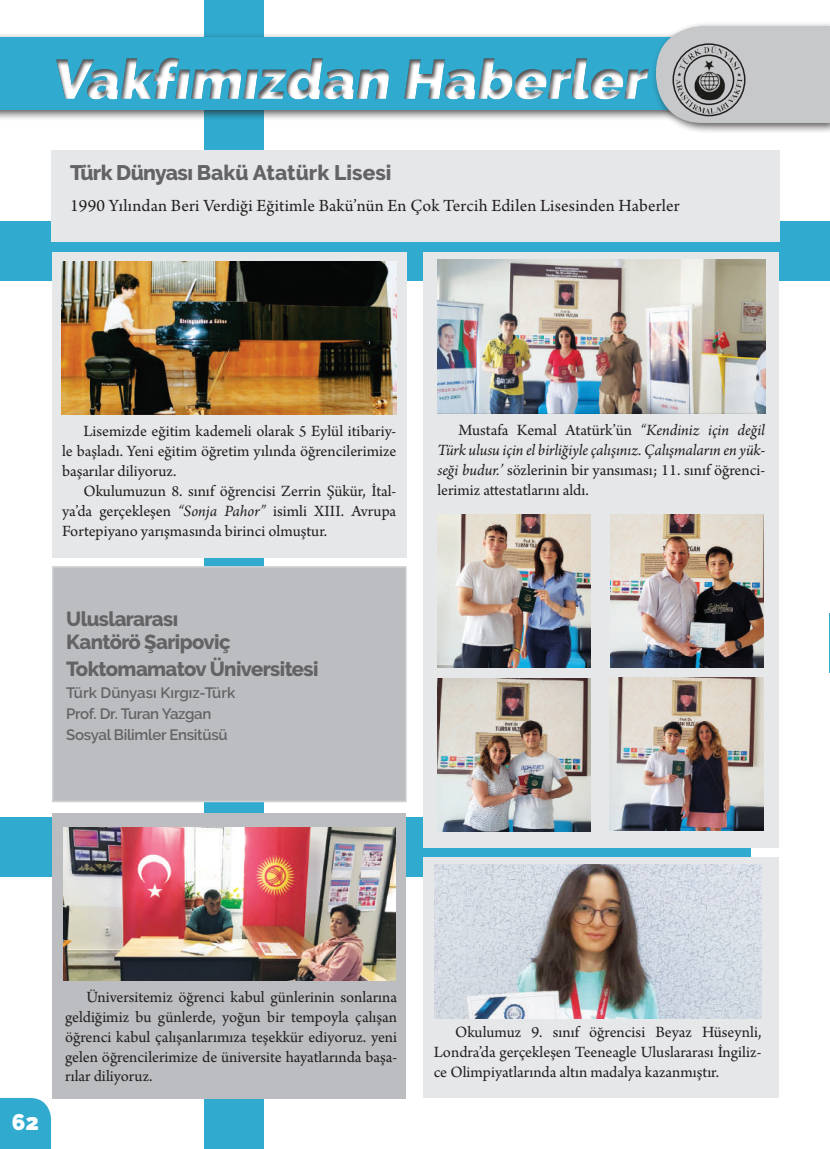
<style>
.page{position:relative;width:830px;height:1149px;background:#fff}
.page>*{position:absolute;margin:0;border:0;box-sizing:border-box;transform-origin:0 0}
.t1{font:900 55.5px "Raleway";color:#fff}
.t2{font:900 22.5px "Raleway";color:#fff}
.t3{font:800 21px "Raleway";color:#636366}
.t4{font:800 20.25px/22.5px "Raleway";letter-spacing:-.03em;color:#636366}
.t5{font:18px "Arno Pro";letter-spacing:.01em;color:#231f20}
.t6{font:16.5px/19.8px "Arno Pro";color:#231f20;text-align:justify}
.t7{font:600 15px/21px "Raleway";letter-spacing:-.02em;color:#636366}
.s1{font-style:italic}
</style>
<div class="page">
<div style="left:204px;top:0;width:60px;height:1148px;background:#30aace"></div>
<hr style="left:828px;top:612px;width:1px;height:60px;background:#30aace">
<div style="left:0;top:221px;width:829px;height:60px;background:#30aace"></div>
<div style="left:0;top:816px;width:750px;height:60px;background:#30aace"></div>
<div style="left:0;top:1097px;width:51px;height:51px;background:#30aace"></div>
<div style="left:0;top:32px;width:829px;height:89px;background:#231f20;opacity:.75"></div>
<div style="left:0;top:37px;width:829px;height:73px;background:#30aace"></div>
<div style="left:650px;top:21px;width:179px;height:113px;background:#231f20;opacity:.75"></div>
<div style="left:655px;top:26px;width:174px;height:97px;background:#c7c8ca"></div>
<div style="left:37px;top:46px;width:687px;height:66px;background:#231f20;opacity:.75"></div>
<img style="left:672px;top:45px;width:73px;height:68px">
<div style="left:672px;top:43px;width:73px;height:73px;border:2px solid #231f20;border-radius:50%"></div>
<div style="left:683px;top:55px;width:51px;height:50px;border:2px solid #231f20;border-radius:50%"></div>
<div style="left:52px;top:566px;width:354px;height:236px;background:#bcbdc0;border:2px solid #d1d2d4"></div>
<div style="left:52px;top:150px;width:727px;height:92px;background:#e6e7e9"></div>
<div style="left:52px;top:252px;width:354px;height:305px;background:#e6e7e9"></div>
<div style="left:52px;top:812px;width:353px;height:285px;background:#bcbdc0"></div>
<div style="left:423px;top:856px;width:355px;height:241px;background:#e6e7e9"></div>
<div style="left:423px;top:252px;width:355px;height:595px;background:#e6e7e9"></div>
<img style="left:62px;top:261px;width:334px;height:153px">
<img style="left:63px;top:827px;width:332px;height:153px">
<img style="left:434px;top:864px;width:327px;height:153px">
<img style="left:437px;top:678px;width:153px;height:153px">
<img style="left:609px;top:677px;width:153px;height:153px">
<img style="left:437px;top:514px;width:153px;height:153px">
<img style="left:437px;top:260px;width:327px;height:153px">
<img style="left:610px;top:514px;width:153px;height:153px">
<h1 class="t1" style="left:51px;top:47px;width:604px">Vakfımızdan Haberler</h1>
<p class="t3" style="left:70px;top:160px;width:323px">Türk Dünyası Bakü Atatürk Lisesi</p>
<p class="t5" style="left:70px;top:195px;width:610px">1990 Yılından Beri Verdiği Eğitimle Bakü’nün En Çok Tercih Edilen Lisesinden Haberler</p>
<p class="t6" style="left:62px;top:422px;width:335px;text-indent:21px">Lisemizde eğitim kademeli olarak 5 Eylül itibariy&shy;le başladı. Yeni eğitim öğretim yılında öğrencilerimize başarılar diliyoruz.</p>
<p class="t6" style="left:62px;top:482px;width:335px;text-indent:21px">Okulumuzun 8. sınıf öğrencisi Zerrin Şükür, İtal&shy;ya’da gerçekleşen <span class="s1">“Sonja Pahor”</span> isimli XIII. Avrupa Fortepiyano yarışmasında birinci olmuştur.</p>
<p class="t4" style="left:66px;top:608px;width:166px">Uluslararası<br>Kantörö Şaripoviç</p>
<p class="t4" style="left:66px;top:657px;width:254px">Toktomamatov Üniversitesi</p>
<p class="t7" style="left:66px;top:682px;width:170px">Türk Dünyası Kırgız-Türk<br>Prof. Dr. Turan Yazgan<br>Sosyal Bilimler Ensitüsü</p>
<p class="t6" style="left:437px;top:421px;width:329px;text-indent:21px">Mustafa Kemal Atatürk’ün <span class="s1">“Kendiniz için değil Türk ulusu için el birliğiyle çalışınız. Çalışmaların en yük&shy;seği budur.’</span> sözlerinin bir yansıması; 11. sınıf öğrenci&shy;lerimiz attestatlarını aldı.</p>
<h2 class="t2" style="left:12px;top:1108px;width:29px">62</h2>
<p class="t6" style="left:65px;top:987px;width:333px;text-indent:21px">Üniversitemiz öğrenci kabul günlerinin sonlarına geldiğimiz bu günlerde, yoğun bir tempoyla çalışan öğrenci kabul çalışanlarımıza teşekkür ediyoruz. yeni gelen öğrencilerimize de üniversite hayatlarında başa&shy;rılar diliyoruz.</p>
<p class="t6" style="left:433px;top:1022px;width:329px;text-indent:21px">Okulumuz 9. sınıf öğrencisi Beyaz Hüseynli, Londra’da gerçekleşen Teeneagle Uluslararası İngiliz&shy;ce Olimpiyatlarında altın madalya kazanmıştır.</p>
</div>
